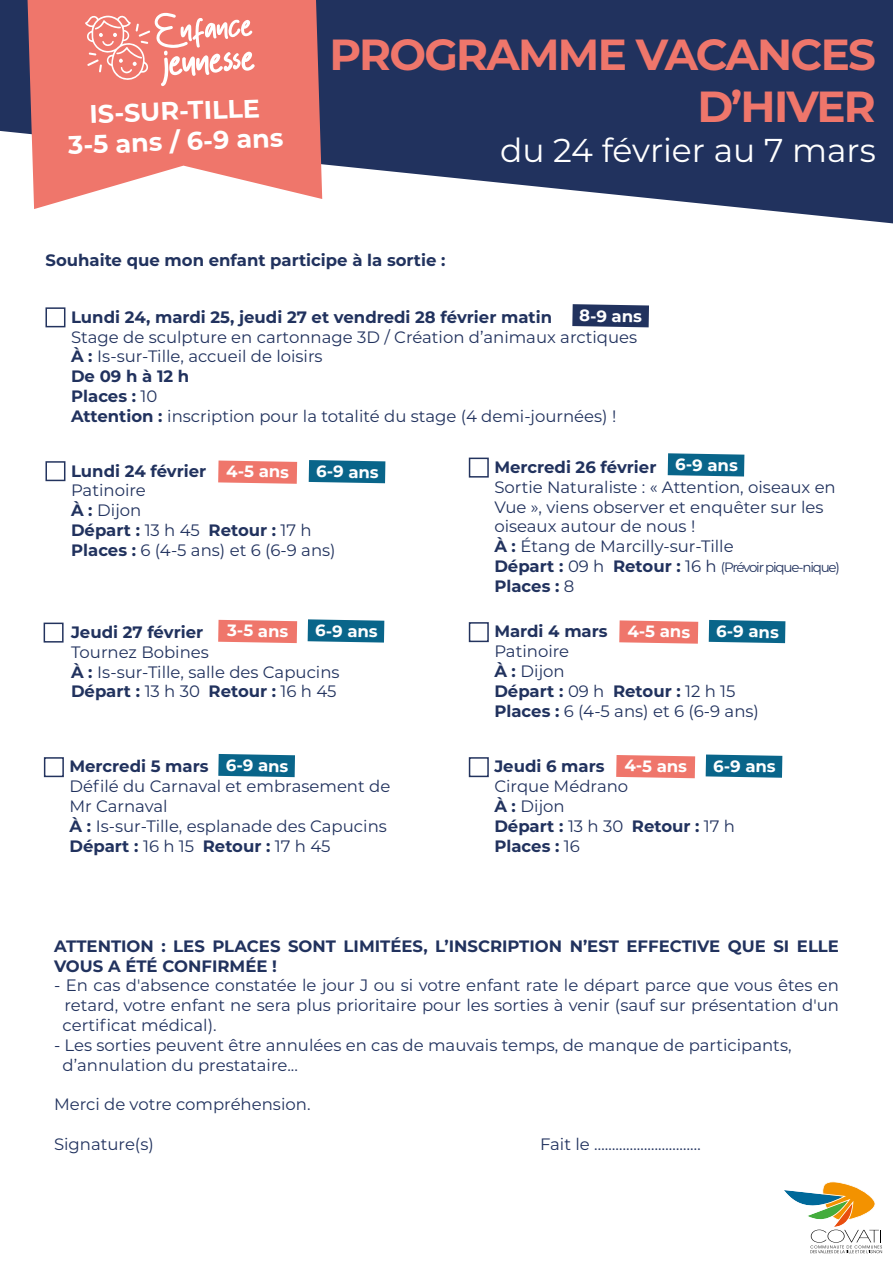
<style>
.page{position:relative;width:893px;height:1263px;background:#fff}
.page>*{position:absolute;margin:0;border:0;box-sizing:border-box;transform-origin:0 0}
.t1{font:700 43.5px/52.2px "Montserrat";letter-spacing:-.04em;color:#ef766b;text-align:right}
.t2{font:100 33px "Montserrat";color:#fff}
.t3{font:700 25.5px/30.6px "Montserrat";color:#fff;text-align:center}
.t4{font:16.5px/19.8px "Montserrat";color:#21325e}
.t5{font:700 16.5px/19.8px "Montserrat";color:#21325e}
.t6{font:700 16.5px "Montserrat";color:#fff}
.t7{font:13.5px "Montserrat";letter-spacing:-.09em;color:#21325e}
.s1{font-weight:700}
.s2{font-weight:100}
.s3{font-weight:700;font-size:16.5px}
.s4{font-size:16.5px}
.s5{font-weight:400}
</style>
<div class="page">
<svg style="left:0;top:0;width:893px;height:223px;fill:#21325e"></svg>
<svg style="left:784px;top:1181px;width:98px;height:72px"></svg>
<div style="left:469px;top:458px;width:20px;height:20px;border:2px solid #23335e"></div>
<div style="left:44px;top:623px;width:20px;height:20px;border:2px solid #23335e"></div>
<div style="left:45px;top:461px;width:20px;height:20px;border:2px solid #23335e"></div>
<svg style="left:28px;top:0;width:294px;height:209px;background:#ee8981"></svg>
<svg style="left:85px;top:13px;width:170px;height:73px"></svg>
<svg style="left:309px;top:460px;width:76px;height:23px;background:#156c8f"></svg>
<div style="left:45px;top:307px;width:20px;height:20px;border:2px solid #23335e"></div>
<svg style="left:572px;top:304px;width:77px;height:23px;background:#2e3e67"></svg>
<svg style="left:218px;top:460px;width:79px;height:24px;background:#f08278"></svg>
<svg style="left:668px;top:453px;width:76px;height:23px;background:#156d90"></svg>
<svg style="left:308px;top:619px;width:76px;height:24px;background:#1e7294"></svg>
<svg style="left:218px;top:620px;width:79px;height:23px;background:#ef7d72"></svg>
<div style="left:469px;top:622px;width:20px;height:20px;border:2px solid #23335e"></div>
<svg style="left:709px;top:620px;width:76px;height:23px;background:#146c8f"></svg>
<svg style="left:619px;top:620px;width:79px;height:24px;background:#f08278"></svg>
<div style="left:44px;top:757px;width:20px;height:20px;border:2px solid #23335e"></div>
<div style="left:469px;top:757px;width:20px;height:20px;border:2px solid #23335e"></div>
<svg style="left:218px;top:754px;width:77px;height:23px;background:#166d90"></svg>
<svg style="left:706px;top:754px;width:76px;height:24px;background:#1e7294"></svg>
<svg style="left:616px;top:755px;width:79px;height:23px;background:#ef7d73"></svg>
<h3 class="t3" style="left:67px;top:98px;width:217px;rotate:-2deg">IS-SUR-TILLE<br>3-5 ans / 6-9 ans</h3>
<h1 class="t1" style="left:330px;top:26px;width:548px">PROGRAMME VACANCES<br>D’HIVER</h1>
<h2 class="t2" style="left:500px;top:128px;width:377px">du 24 février au 7 mars</h2>
<p class="t5" style="left:45px;top:249px;width:401px">Souhaite que mon enfant participe à la sortie :</p>
<p class="t6" style="left:579px;top:304px;width:64px;rotate:1deg">8-9 ans</p>
<p class="t5" style="left:71px;top:306px;width:483px">Lundi 24, mardi 25, jeudi 27 et vendredi 28 février matin</p>
<p class="t4" style="left:71px;top:326px;width:568px">Stage de sculpture en cartonnage 3D / Création d’animaux arctiques <span class="s1">À :</span> Is-sur-Tille, accueil de loisirs<br><span class="s1">De 09 h à 12 h<br>Places :</span> 10<br><span class="s1">Attention :</span> inscription pour la totalité du stage (4 demi-journées) !</p>
<p class="t5" style="left:71px;top:460px;width:137px">Lundi 24 février</p>
<p class="t4" style="left:71px;top:480px;width:266px">Patinoire<br><span class="s1">À :</span> Dijon<br><span class="s1">Départ :</span> 13 h 45 <span class="s1">Retour :</span> 17 h<br><span class="s1">Places :</span> 6 (4-5 ans) et 6 (6-9 ans)</p>
<p class="t6" style="left:227px;top:459px;width:64px;rotate:1deg">4-5 an<span class="s2">s</span></p>
<p class="t6" style="left:317px;top:459px;width:64px;rotate:1deg">6-9 ans</p>
<p class="t6" style="left:676px;top:452px;width:64px;rotate:1deg">6-9 ans</p>
<p class="t5" style="left:494px;top:456px;width:164px">Mercredi 26 février</p>
<p class="t4" style="left:494px;top:476px;width:343px">Sortie Naturaliste : « Attention, oiseaux en Vue », viens observer et enquêter sur les oiseaux autour de nous !<br><span class="s1">À :</span> Étang de Marcilly-sur-Tille</p>
<p class="t7" style="left:494px;top:558px;width:347px"><span class="s3">Départ :</span> <span class="s4">09 h</span> <span class="s3">Retour :</span> <span class="s4">16 h</span> (Prévoir pique-nique)</p>
<p class="t5" style="left:494px;top:575px;width:81px">Places : <span class="s5">8</span></p>
<p class="t6" style="left:227px;top:618px;width:62px;rotate:1deg">3-5 an<span class="s2">s</span></p>
<p class="t6" style="left:315px;top:619px;width:64px;rotate:1deg">6-9 ans</p>
<p class="t5" style="left:494px;top:621px;width:115px">Mardi 4 mars</p>
<p class="t4" style="left:494px;top:641px;width:266px">Patinoire<br><span class="s1">À :</span> Dijon<br><span class="s1">Départ :</span> 09 h <span class="s1">Retour :</span> 12 h 15<br><span class="s1">Places :</span> 6 (4-5 ans) et 6 (6-9 ans)</p>
<p class="t5" style="left:71px;top:621px;width:134px">Jeudi 27 février</p>
<p class="t4" style="left:71px;top:641px;width:270px">Tournez Bobines<br><span class="s1">À :</span> Is-sur-Tille, salle des Capucins<br><span class="s1">Départ :</span> 13 h 30 <span class="s1">Retour :</span> 16 h 45</p>
<p class="t6" style="left:628px;top:619px;width:64px;rotate:1deg">4-5 an<span class="s2">s</span></p>
<p class="t6" style="left:717px;top:619px;width:64px;rotate:1deg">6-9 ans</p>
<p class="t6" style="left:226px;top:753px;width:64px;rotate:1deg">6-9 ans</p>
<p class="t6" style="left:625px;top:753px;width:64px;rotate:1deg">4-5 an<span class="s2">s</span></p>
<p class="t6" style="left:713px;top:754px;width:64px;rotate:1deg">6-9 ans</p>
<p class="t5" style="left:69px;top:756px;width:141px">Mercredi 5 mars</p>
<p class="t4" style="left:69px;top:776px;width:322px">Défilé du Carnaval et embrasement de<br>Mr Carnaval<br><span class="s1">À :</span> Is-sur-Tille, esplanade des Capucins<br><span class="s1">Départ :</span> 16 h 15 <span class="s1">Retour :</span> 17 h 45</p>
<p class="t5" style="left:494px;top:756px;width:112px">Jeudi 6 mars</p>
<p class="t4" style="left:494px;top:776px;width:242px">Cirque Médrano<br><span class="s1">À :</span> Dijon<br><span class="s1">Départ :</span> 13 h 30 <span class="s1">Retour :</span> 17 h<br><span class="s1">Places :</span> 16</p>
<p class="t5" style="left:54px;top:935px;width:786px">ATTENTION : LES PLACES SONT LIMITÉES, L’INSCRIPTION N’EST EFFECTIVE QUE SI ELLE<br>VOUS A ÉTÉ CONFIRMÉE !</p>
<p class="t4" style="left:63px;top:975px;width:778px;text-align:justify;text-indent:-9px">- En cas d'absence constatée le jour J ou si votre enfant rate le départ parce que vous êtes en retard, votre enfant ne sera plus prioritaire pour les sorties à venir (sauf sur présentation d'un certificat médical).</p>
<p class="t4" style="left:63px;top:1034px;width:730px;text-indent:-9px">- Les sorties peuvent être annulées en cas de mauvais temps, de manque de participants, d’annulation du prestataire...</p>
<p class="t4" style="left:54px;top:1094px;width:258px">Merci de votre compréhension.</p>
<p class="t4" style="left:54px;top:1133px;width:101px">Signature(s)</p>
<p class="t4" style="left:540px;top:1133px;width:162px">Fait le …………………………</p>
</div>
